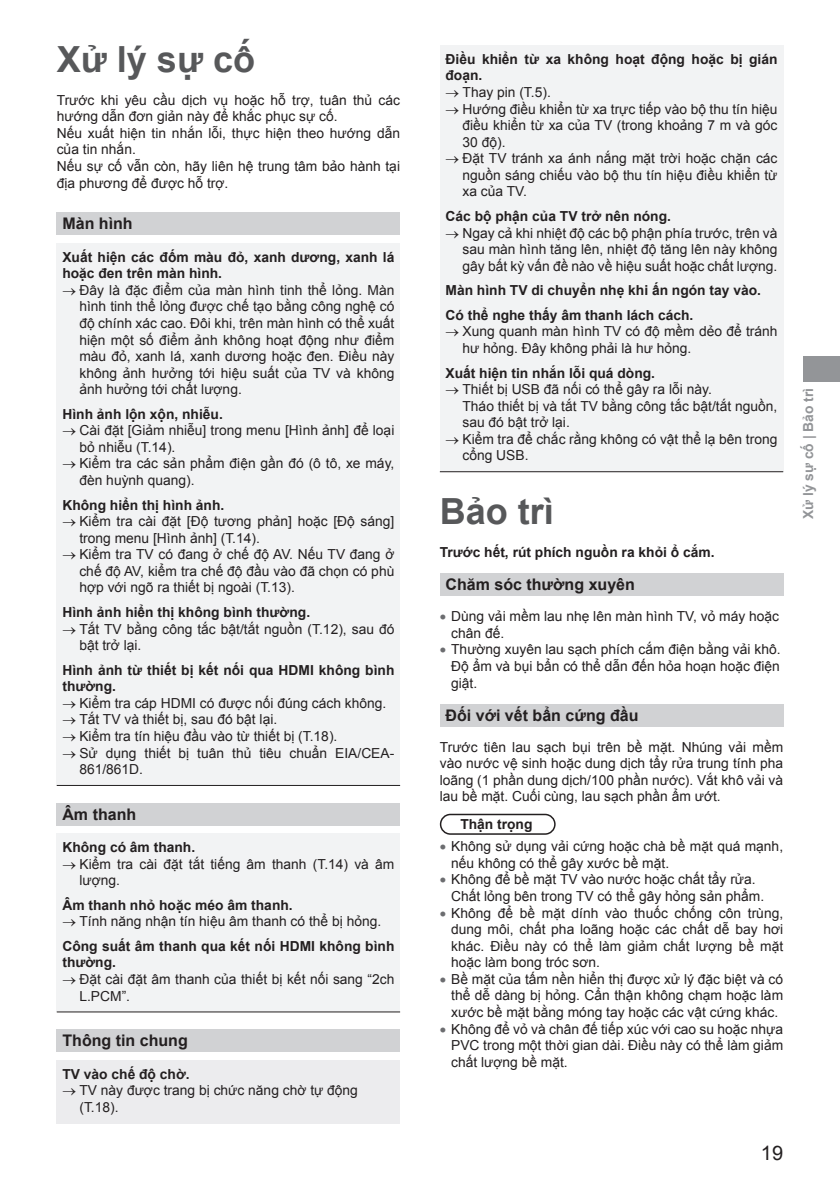
<style>
.page{position:relative;width:840px;height:1191px;background:#fff}
.page>*{position:absolute;margin:0;border:0;box-sizing:border-box;transform-origin:0 0}
.t1{font:700 36px "Arial";color:#57585a}
.t2{font:20px "Arial";color:#231f20}
.t3{font:700 16px "Arial";color:#231f20}
.t4{font:13.8px/16.6px "Arial";color:#231f20}
.t5{font:700 13.8px/16.6px "Arial";color:#231f20}
.t6{font:700 13.8px "Arial";color:#939598}
.s1{font-weight:700}
.s2{color:#6c6d70}
</style>
<div class="page">
<div style="left:57px;top:212px;width:343px;height:23px;background:#d1d2d4"></div>
<div style="left:57px;top:243px;width:343px;height:542px;background:#f2f3f4"></div>
<hr style="left:57px;top:785px;width:343px;height:1px;background:#231f20">
<div style="left:57px;top:802px;width:343px;height:23px;background:#d1d2d4"></div>
<div style="left:57px;top:833px;width:343px;height:179px;background:#f2f3f4"></div>
<hr style="left:57px;top:1011px;width:343px;height:1px;background:#231f20">
<div style="left:57px;top:1029px;width:343px;height:23px;background:#d1d2d4"></div>
<div style="left:57px;top:1060px;width:343px;height:63px;background:#ececee"></div>
<div style="left:439px;top:45px;width:343px;height:427px;background:#f2f3f4"></div>
<hr style="left:439px;top:471px;width:343px;height:1px;background:#231f20">
<div style="left:439px;top:573px;width:343px;height:23px;background:#d1d2d4"></div>
<div style="left:439px;top:703px;width:343px;height:23px;background:#d1d2d4"></div>
<div style="left:439px;top:813px;width:116px;height:21px;border:2px solid #231f20;border-radius:10px"></div>
<div style="left:802px;top:356px;width:37px;height:25px;background:#939598"></div>
<h1 class="t1" style="left:57px;top:35px;width:200px">Xử lý sự cố</h1>
<p class="t4" style="left:57px;top:92px;width:344px">Trước khi yêu cầu dịch vụ hoặc hỗ trợ, tuân thủ các hướng dẫn đơn giản này để khắc phục sự cố.<br>Nếu xuất hiện tin nhắn lỗi, thực hiện theo hướng dẫn của tin nhắn.<br>Nếu sự cố vẫn còn, hãy liên hệ trung tâm bảo hành tại địa phương để được hỗ trợ.</p>
<p class="t3" style="left:62px;top:213px;width:72px">Màn hình</p>
<p class="t5" style="left:62px;top:249px;width:333px">Xuất hiện các đốm màu đỏ, xanh dương, xanh lá hoặc đen trên màn hình.</p>
<p class="t4" style="left:79px;top:282px;width:316px;text-align:justify;text-indent:-17px">→ Đây là đặc điểm của màn hình tinh thể lỏng. Màn hình tinh thể lỏng được chế tạo bằng công nghệ có độ chính xác cao. Đôi khi, trên màn hình có thể xuất hiện một số điểm ảnh không hoạt động như điểm màu đỏ, xanh lá, xanh dương hoặc đen. Điều này không ảnh hưởng tới hiệu suất của TV và không ảnh hưởng tới chất lượng.</p>
<p class="t5" style="left:62px;top:406px;width:162px">Hình ảnh lộn xộn, nhiễu.</p>
<p class="t4" style="left:79px;top:422px;width:316px;text-indent:-17px">→ Cài đặt [Giảm nhiễu] trong menu [Hình ảnh] để loại bỏ nhiễu (T.14).</p>
<p class="t4" style="left:79px;top:455px;width:316px;text-indent:-17px">→ Kiểm tra các sản phẩm điện gần đó (ô tô, xe máy, đèn huỳnh quang).</p>
<p class="t5" style="left:62px;top:497px;width:163px">Không hiển thị hình ảnh.</p>
<p class="t4" style="left:79px;top:513px;width:316px;text-indent:-17px">→ Kiểm tra cài đặt [Độ tương phản] hoặc [Độ sáng] trong menu [Hình ảnh] (T.14).</p>
<p class="t4" style="left:79px;top:546px;width:316px;text-align:justify;text-indent:-17px">→ Kiểm tra TV có đang ở chế độ AV. Nếu TV đang ở chế độ AV, kiểm tra chế độ đầu vào đã chọn có phù hợp với ngõ ra thiết bị ngoài (T.13).</p>
<p class="t5" style="left:62px;top:604px;width:249px">Hình ảnh hiển thị không bình thường.</p>
<p class="t4" style="left:79px;top:620px;width:316px;text-indent:-17px">→ Tắt TV bằng công tắc bật/tắt nguồn (T.12), sau đó bật trở lại.</p>
<p class="t5" style="left:62px;top:662px;width:333px">Hình ảnh từ thiết bị kết nối qua HDMI không bình thường.</p>
<p class="t4" style="left:62px;top:695px;width:325px">→ Kiểm tra cáp HDMI có được nối đúng cách không.</p>
<p class="t4" style="left:62px;top:711px;width:216px">→ Tắt TV và thiết bị, sau đó bật lại.</p>
<p class="t4" style="left:62px;top:728px;width:276px">→ Kiểm tra tín hiệu đầu vào từ thiết bị (T.18).</p>
<p class="t4" style="left:79px;top:744px;width:316px;text-indent:-17px">→ Sử dụng thiết bị tuân thủ tiêu chuẩn EIA/CEA-<br>861/861D.</p>
<p class="t3" style="left:62px;top:803px;width:75px">Âm thanh</p>
<p class="t5" style="left:62px;top:839px;width:134px">Không có âm thanh.</p>
<p class="t4" style="left:79px;top:855px;width:316px;text-indent:-17px">→ Kiểm tra cài đặt tắt tiếng âm thanh (T.14) và âm lượng.</p>
<p class="t5" style="left:62px;top:897px;width:232px">Âm thanh nhỏ hoặc méo âm thanh.</p>
<p class="t4" style="left:62px;top:909px;width:333px;line-height:24.6px">→ Tính năng nhận tín hiệu âm thanh có thể bị hỏng.<br><span class="s1">Công suất âm thanh qua kết nối HDMI không bình</span></p>
<p class="t5" style="left:62px;top:954px;width:55px">thường.</p>
<p class="t4" style="left:79px;top:971px;width:316px;text-indent:-17px">→ Đặt cài đặt âm thanh của thiết bị kết nối sang “2ch<br>L.PCM”.</p>
<p class="t3" style="left:62px;top:1030px;width:127px">Thông tin chung</p>
<p class="t5" style="left:62px;top:1065px;width:129px">TV vào chế độ chờ.</p>
<p class="t4" style="left:79px;top:1082px;width:280px;text-indent:-17px">→ TV này được trang bị chức năng chờ tự động (T.18).</p>
<p class="t5" style="left:445px;top:51px;width:333px">Điều khiển từ xa không hoạt động hoặc bị gián đoạn.</p>
<p class="t4" style="left:445px;top:84px;width:107px">→ Thay pin (T.5).</p>
<p class="t4" style="left:462px;top:101px;width:316px;text-align:justify;text-indent:-17px">→ Hướng điều khiển từ xa trực tiếp vào bộ thu tín hiệu điều khiển từ xa của TV (trong khoảng 7 m và góc 30 độ).</p>
<p class="t4" style="left:462px;top:150px;width:316px;text-align:justify;text-indent:-17px">→ Đặt TV tránh xa ánh nắng mặt trời hoặc chặn các nguồn sáng chiếu vào bộ thu tín hiệu điều khiển từ xa của TV.</p>
<p class="t5" style="left:445px;top:208px;width:227px">Các bộ phận của TV trở nên nóng.</p>
<p class="t4" style="left:462px;top:225px;width:316px;text-align:justify;text-indent:-17px">→ Ngay cả khi nhiệt độ các bộ phận phía trước, trên và sau màn hình tăng lên, nhiệt độ tăng lên này không gây bất kỳ vấn đề nào về hiệu suất hoặc chất lượng.</p>
<p class="t5" style="left:445px;top:279px;width:317px;line-height:24.6px">Màn hình TV di chuyển nhẹ khi ấn ngón tay vào.<br>Có thể nghe thấy âm thanh lách cách.</p>
<p class="t4" style="left:462px;top:323px;width:316px;text-indent:-17px">→ Xung quanh màn hình TV có độ mềm dẻo để tránh hư hỏng. Đây không phải là hư hỏng.</p>
<p class="t5" style="left:445px;top:365px;width:211px">Xuất hiện tin nhắn lỗi quá dòng.</p>
<p class="t4" style="left:462px;top:381px;width:316px;text-indent:-17px">→ Thiết bị USB đã nối có thể gây ra lỗi này.<br>Tháo thiết bị và tắt TV bằng công tắc bật/tắt nguồn, sau đó bật trở lại.</p>
<p class="t4" style="left:462px;top:431px;width:316px;text-indent:-17px">→ Kiểm tra để chắc rằng không có vật thể lạ bên trong cổng USB.</p>
<h1 class="t1" style="left:439px;top:487px;width:116px">Bảo trì</h1>
<p class="t5" style="left:439px;top:544px;width:276px">Trước hết, rút phích nguồn ra khỏi ổ cắm.</p>
<p class="t3" style="left:445px;top:574px;width:191px">Chăm sóc thường xuyên</p>
<p class="t4" style="left:451px;top:608px;width:329px;text-indent:-11px"><span class="s2">•</span> Dùng vải mềm lau nhẹ lên màn hình TV, vỏ máy hoặc chân đế.</p>
<p class="t4" style="left:451px;top:641px;width:330px;text-align:justify;text-indent:-11px"><span class="s2">•</span> Thường xuyên lau sạch phích cắm điện bằng vải khô.<br>Độ ẩm và bụi bẩn có thể dẫn đến hỏa hoạn hoặc điện giật.</p>
<p class="t3" style="left:445px;top:704px;width:194px">Đối với vết bẩn cứng đầu</p>
<p class="t4" style="left:439px;top:738px;width:344px;text-align:justify">Trước tiên lau sạch bụi trên bề mặt. Nhúng vải mềm vào nước vệ sinh hoặc dung dịch tẩy rửa trung tính pha loãng (1 phần dung dịch/100 phần nước). Vắt khô vải và lau bề mặt. Cuối cùng, lau sạch phần ẩm ướt.</p>
<p class="t5" style="left:460px;top:816px;width:74px">Thận trọng</p>
<p class="t4" style="left:451px;top:838px;width:333px;text-indent:-11px"><span class="s2">•</span> Không sử dụng vải cứng hoặc chà bề mặt quá mạnh, nếu không có thể gây xước bề mặt.</p>
<p class="t4" style="left:451px;top:871px;width:314px;text-indent:-11px"><span class="s2">•</span> Không để bề mặt TV vào nước hoặc chất tẩy rửa.<br>Chất lỏng bên trong TV có thể gây hỏng sản phẩm.</p>
<p class="t4" style="left:451px;top:904px;width:333px;text-align:justify;text-indent:-11px"><span class="s2">•</span> Không để bề mặt dính vào thuốc chống côn trùng, dung môi, chất pha loãng hoặc các chất dễ bay hơi khác. Điều này có thể làm giảm chất lượng bề mặt hoặc làm bong tróc sơn.</p>
<p class="t4" style="left:451px;top:971px;width:333px;text-align:justify;text-indent:-11px"><span class="s2">•</span> Bề mặt của tấm nền hiển thị được xử lý đặc biệt và có thể dễ dàng bị hỏng. Cẩn thận không chạm hoặc làm xước bề mặt bằng móng tay hoặc các vật cứng khác.</p>
<p class="t4" style="left:451px;top:1020px;width:333px;text-align:justify;text-indent:-11px"><span class="s2">•</span> Không để vỏ và chân đế tiếp xúc với cao su hoặc nhựa PVC trong một thời gian dài. Điều này có thể làm giảm chất lượng bề mặt.</p>
<p class="t6" style="left:798px;top:519px;width:133px;rotate:-90deg">Xử lý sự cố | Bảo trì</p>
<h2 class="t2" style="left:760px;top:1140px;width:24px">19</h2>
</div>
